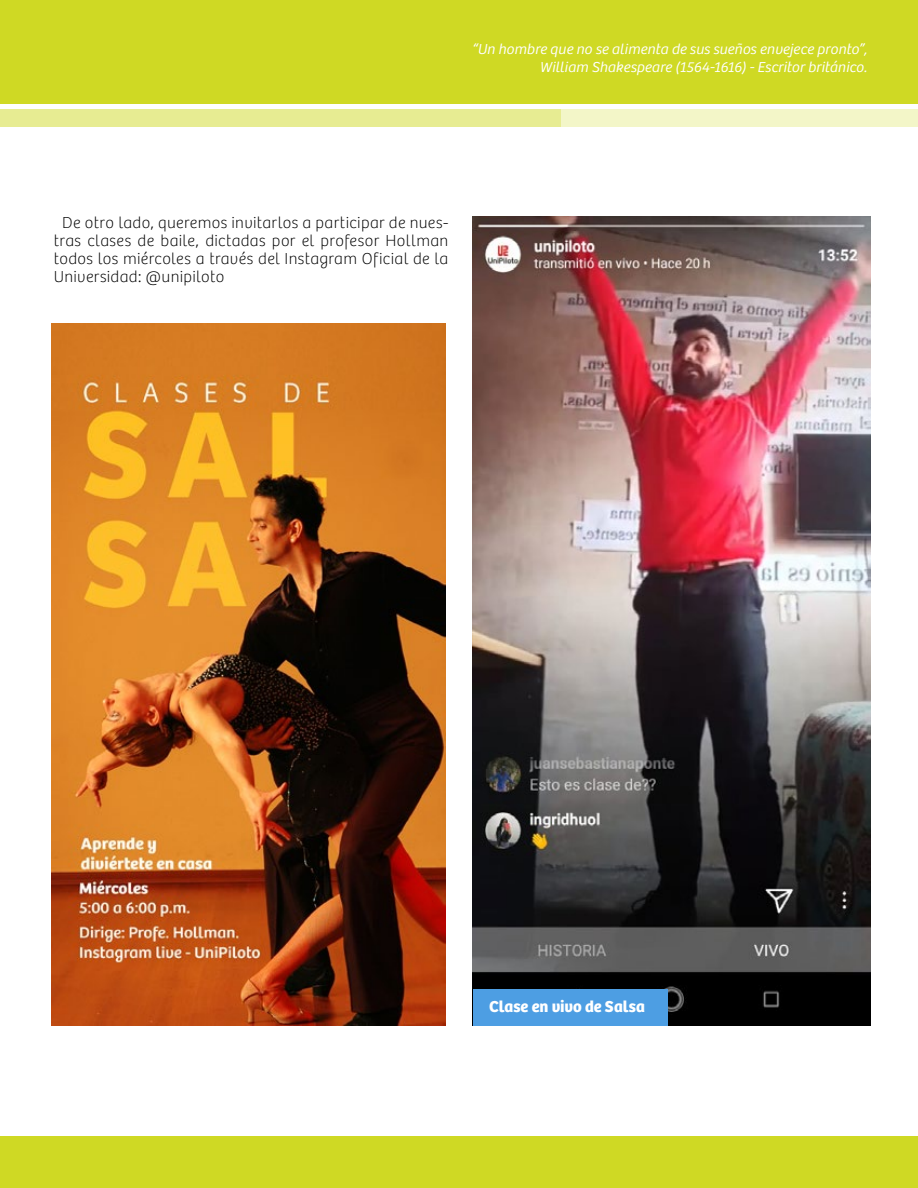
<style>
.page{position:relative;width:918px;height:1188px;background:#fff}
.page>*{position:absolute;margin:0;border:0;box-sizing:border-box;transform-origin:0 0}
.t1{font:100 16.5px/18px "Bree";letter-spacing:.02em;color:#000;text-align:justify}
.t2{font:700 16.5px "Bree";color:#fff}
.t3{font:italic 300 15px/18px "Bree";letter-spacing:.005em;color:#fff;text-align:right}
</style>
<div class="page">
<div style="left:0;top:0;width:918px;height:104px;background:#cfd924"></div>
<div style="left:0;top:1137px;width:918px;height:51px;background:#cfd924"></div>
<div style="left:0;top:109px;width:918px;height:18px;background:#e7ec92"></div>
<div style="left:562px;top:109px;width:356px;height:18px;background:#f3f6c8"></div>
<img style="left:51px;top:324px;width:394px;height:702px">
<img style="left:472px;top:216px;width:398px;height:810px">
<div style="left:473px;top:989px;width:194px;height:37px;background:#4d9ee3"></div>
<p class="t3" style="left:472px;top:41px;width:397px">“Un hombre que no se alimenta de sus sueños envejece pronto”,<br>William Shakespeare (1564-1616) - Escritor británico.</p>
<p class="t1" style="left:54px;top:214px;width:396px;text-indent:8px">De otro lado, queremos invitarlos a participar de nues&shy;tras clases de baile, dictadas por el profesor Hollman todos los miércoles a través del Instagram Oficial de la Universidad: @unipiloto</p>
<p class="t2" style="left:489px;top:996px;width:158px">Clase en vivo de Salsa</p>
</div>
